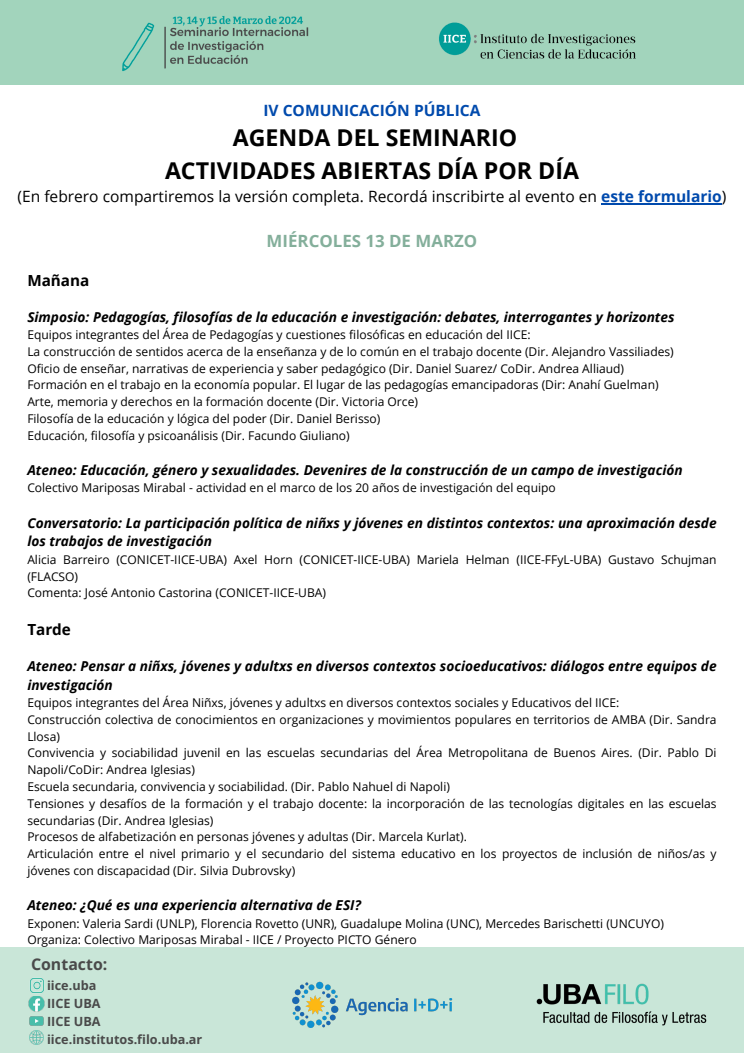
<style>
.page{position:relative;width:744px;height:1053px;background:#fff}
.page>*{position:absolute;margin:0;border:0;box-sizing:border-box;transform-origin:0 0}
.t1{font:700 23.16px "Open Sans";color:#000}
.t2{font:700 16.88px "Open Sans";color:#84af9b}
.t3{font:700 15.92px "Open Sans";color:#4a4a4a}
.t4{font:15.56px "Open Sans";color:#000}
.t5{font:700 15.56px "Open Sans";color:#004aad}
.t6{font:700 15.28px "Open Sans";color:#000}
.t7{font:italic 700 13.68px/18.9px "Open Sans";color:#000}
.t8{font:700 12.68px "Open Sans";color:#4a4a4a}
.t9{font:12.08px/16.8px "Open Sans";color:#000}
.s1{font-weight:700;color:#004aad}
</style>
<div class="page">
<div style="left:0;top:0;width:744px;height:84px;background:#a2d4bc"></div>
<img style="left:99px;top:16px;width:232px;height:69px">
<img style="left:439px;top:22px;width:197px;height:37px">
<div style="left:0;top:947px;width:744px;height:105px;background:#c9e6d8"></div>
<hr style="left:601px;top:203px;width:121px;height:2px;background:#004aad">
<img style="left:30px;top:978px;width:14px;height:14px">
<img style="left:29px;top:996px;width:15px;height:15px">
<img style="left:30px;top:1030px;width:13px;height:14px">
<svg style="left:30px;top:1016px;width:13px;height:9px"></svg>
<img style="left:292px;top:981px;width:161px;height:47px">
<img style="left:536px;top:983px;width:171px;height:43px">
<p class="t5" style="left:263px;top:99px;width:219px">IV COMUNICACIÓN PÚBLICA</p>
<p class="t1" style="left:233px;top:121px;width:286px">AGENDA DEL SEMINARIO</p>
<p class="t1" style="left:165px;top:154px;width:415px">ACTIVIDADES ABIERTAS DÍA POR DÍA</p>
<p class="t4" style="left:18px;top:186px;width:710px">(En febrero compartiremos la versión completa. Recordá inscribirte al evento en <span class="s1">este formulario</span>)</p>
<p class="t2" style="left:267px;top:229px;width:212px">MIÉRCOLES 13 DE MARZO</p>
<p class="t6" style="left:27px;top:269px;width:64px">Mañana</p>
<p class="t7" style="left:27px;top:307px;width:649px">Simposio: Pedagogías, filosofías de la educación e investigación: debates, interrogantes y horizontes</p>
<p class="t9" style="left:27px;top:326px;width:505px">Equipos integrantes del Área de Pedagogías y cuestiones filosóficas en educación del IICE:</p>
<p class="t9" style="left:27px;top:343px;width:648px">La construcción de sentidos acerca de la enseñanza y de lo común en el trabajo docente (Dir. Alejandro Vassiliades)</p>
<p class="t9" style="left:27px;top:359px;width:598px">Oficio de enseñar, narrativas de experiencia y saber pedagógico (Dir. Daniel Suarez/ CoDir. Andrea Alliaud)</p>
<p class="t9" style="left:27px;top:376px;width:633px">Formación en el trabajo en la economía popular. El lugar de las pedagogías emancipadoras (Dir: Anahí Guelman)</p>
<p class="t9" style="left:27px;top:393px;width:392px">Arte, memoria y derechos en la formación docente (Dir. Victoria Orce)</p>
<p class="t9" style="left:27px;top:410px;width:355px">Filosofía de la educación y lógica del poder (Dir. Daniel Berisso)</p>
<p class="t9" style="left:27px;top:427px;width:324px">Educación, filosofía y psicoanálisis (Dir. Facundo Giuliano)</p>
<p class="t7" style="left:27px;top:460px;width:657px">Ateneo: Educación, género y sexualidades. Devenires de la construcción de un campo de investigación</p>
<p class="t9" style="left:27px;top:479px;width:530px">Colectivo Mariposas Mirabal - actividad en el marco de los 20 años de investigación del equipo</p>
<p class="t7" style="left:27px;top:512px;width:691px">Conversatorio: La participación política de niñxs y jóvenes en distintos contextos: una aproximación desde los trabajos de investigación</p>
<p class="t9" style="left:27px;top:550px;width:691px">Alicia Barreiro (CONICET-IICE-UBA) Axel Horn (CONICET-IICE-UBA) Mariela Helman (IICE-FFyL-UBA) Gustavo Schujman (FLACSO)</p>
<p class="t9" style="left:27px;top:584px;width:300px">Comenta: José Antonio Castorina (CONICET-IICE-UBA)</p>
<p class="t6" style="left:27px;top:618px;width:45px">Tarde</p>
<p class="t7" style="left:27px;top:656px;width:691px">Ateneo: Pensar a niñxs, jóvenes y adultxs en diversos contextos socioeducativos: diálogos entre equipos de investigación</p>
<p class="t9" style="left:27px;top:694px;width:594px">Equipos integrantes del Área Niñxs, jóvenes y adultxs en diversos contextos sociales y Educativos del IICE:</p>
<p class="t9" style="left:27px;top:710px;width:691px">Construcción colectiva de conocimientos en organizaciones y movimientos populares en territorios de AMBA (Dir. Sandra<br>Llosa)</p>
<p class="t9" style="left:27px;top:744px;width:691px">Convivencia y sociabilidad juvenil en las escuelas secundarias del Área Metropolitana de Buenos Aires. (Dir. Pablo Di<br>Napoli/CoDir: Andrea Iglesias)</p>
<p class="t9" style="left:27px;top:778px;width:424px">Escuela secundaria, convivencia y sociabilidad. (Dir. Pablo Nahuel di Napoli)</p>
<p class="t9" style="left:27px;top:794px;width:691px">Tensiones y desafíos de la formación y el trabajo docente: la incorporación de las tecnologías digitales en las escuelas secundarias (Dir. Andrea Iglesias)</p>
<p class="t9" style="left:27px;top:828px;width:441px">Procesos de alfabetización en personas jóvenes y adultas (Dir. Marcela Kurlat).</p>
<p class="t9" style="left:27px;top:845px;width:691px">Articulación entre el nivel primario y el secundario del sistema educativo en los proyectos de inclusión de niños/as y jóvenes con discapacidad (Dir. Silvia Dubrovsky)</p>
<p class="t7" style="left:27px;top:895px;width:335px">Ateneo: ¿Qué es una experiencia alternativa de ESI?</p>
<p class="t9" style="left:27px;top:914px;width:638px">Exponen: Valeria Sardi (UNLP), Florencia Rovetto (UNR), Guadalupe Molina (UNC), Mercedes Barischetti (UNCUYO)</p>
<p class="t9" style="left:27px;top:931px;width:391px">Organiza: Colectivo Mariposas Mirabal - IICE / Proyecto PICTO Género</p>
<p class="t3" style="left:31px;top:952px;width:78px">Contacto:</p>
<p class="t8" style="left:47px;top:976px;width:51px">iice.uba</p>
<p class="t8" style="left:47px;top:994px;width:55px">IICE UBA</p>
<p class="t8" style="left:47px;top:1012px;width:55px">IICE UBA</p>
<p class="t8" style="left:47px;top:1029px;width:157px">iice.institutos.filo.uba.ar</p>
</div>
